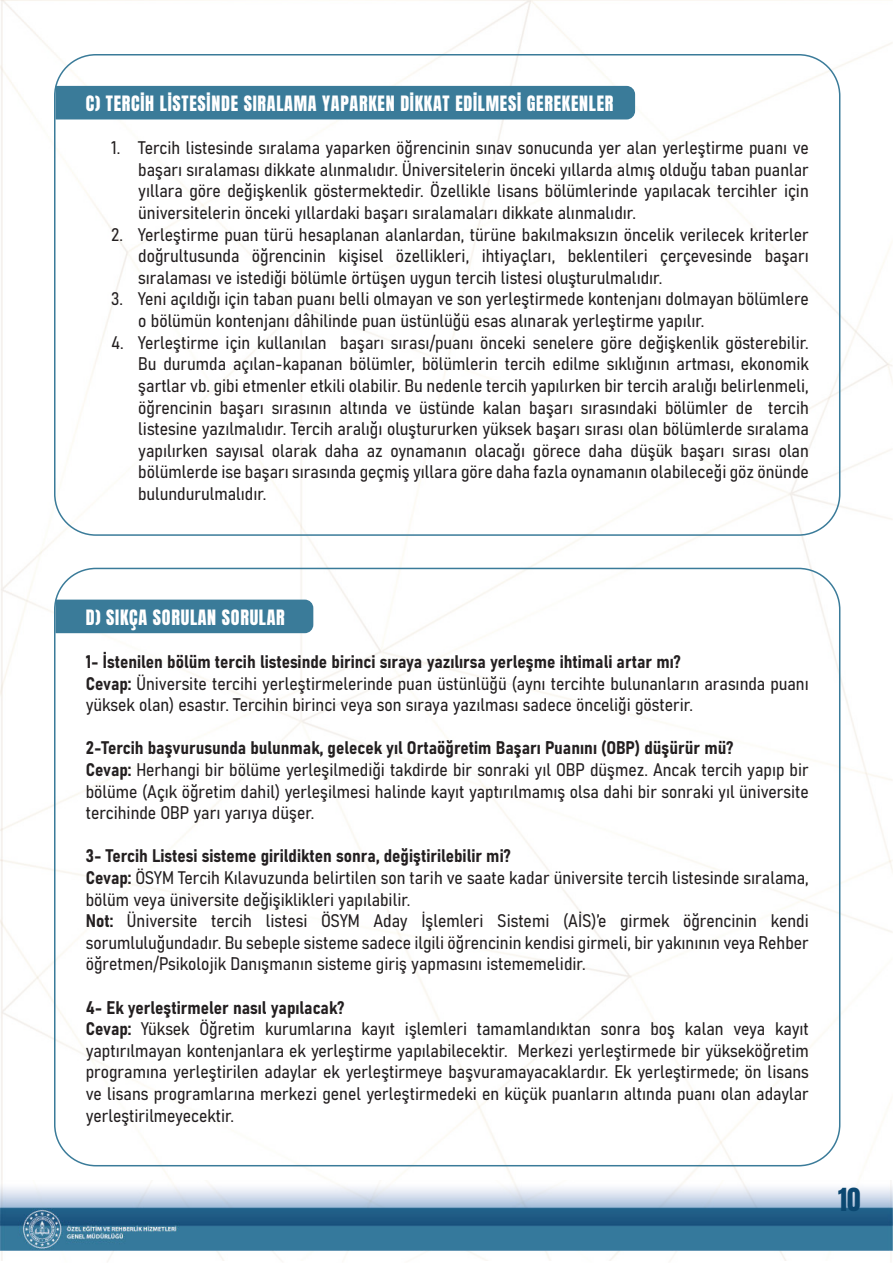
<style>
.page{position:relative;width:893px;height:1263px;background:#fff}
.page>*{position:absolute;margin:0;border:0;box-sizing:border-box;transform-origin:0 0}
.t1{font:27px "Anton";color:#0b4871}
.t2{font:18px/21.6px "Bahnschrift";color:#231f20}
.t3{font:18px "Anton";letter-spacing:.04em;color:#fff}
</style>
<div class="page">
<img style="left:0;top:0;width:893px;height:1180px">
<img style="left:0;top:1180px;width:893px;height:82px">
<div style="left:57px;top:86px;width:578px;height:33px;background:#3a7b99"></div>
<div style="left:57px;top:600px;width:256px;height:33px;background:#3a7b99"></div>
<p class="t3" style="left:86px;top:94px;width:529px">C) TERCİH LİSTESİNDE SIRALAMA YAPARKEN DİKKAT EDİLMESİ GEREKENLER</p>
<p class="t2" style="left:138px;top:136px;width:672px;text-align:justify;text-indent:-27px">1. Tercih listesinde sıralama yaparken öğrencinin sınav sonucunda yer alan yerleştirme puanı ve başarı sıralaması dikkate alınmalıdır. Üniversitelerin önceki yıllarda almış olduğu taban puanlar yıllara göre değişkenlik göstermektedir. Özellikle lisans bölümlerinde yapılacak tercihler için üniversitelerin önceki yıllardaki başarı sıralamaları dikkate alınmalıdır.</p>
<p class="t2" style="left:138px;top:222px;width:672px;text-align:justify;text-indent:-27px">2. Yerleştirme puan türü hesaplanan alanlardan, türüne bakılmaksızın öncelik verilecek kriterler doğrultusunda öğrencinin kişisel özellikleri, ihtiyaçları, beklentileri çerçevesinde başarı sıralaması ve istediği bölümle örtüşen uygun tercih listesi oluşturulmalıdır.</p>
<p class="t2" style="left:138px;top:287px;width:672px;text-indent:-27px">3. Yeni açıldığı için taban puanı belli olmayan ve son yerleştirmede kontenjanı dolmayan bölümlere o bölümün kontenjanı dâhilinde puan üstünlüğü esas alınarak yerleştirme yapılır.</p>
<p class="t2" style="left:138px;top:330px;width:672px;text-align:justify;text-indent:-27px">4. Yerleştirme için kullanılan başarı sırası/puanı önceki senelere göre değişkenlik gösterebilir.<br>Bu durumda açılan-kapanan bölümler, bölümlerin tercih edilme sıklığının artması, ekonomik şartlar vb. gibi etmenler etkili olabilir. Bu nedenle tercih yapılırken bir tercih aralığı belirlenmeli, öğrencinin başarı sırasının altında ve üstünde kalan başarı sırasındaki bölümler de tercih listesine yazılmalıdır. Tercih aralığı oluştururken yüksek başarı sırası olan bölümlerde sıralama yapılırken sayısal olarak daha az oynamanın olacağı görece daha düşük başarı sırası olan bölümlerde ise başarı sırasında geçmiş yıllara göre daha fazla oynamanın olabileceği göz önünde bulundurulmalıdır.</p>
<p class="t3" style="left:86px;top:608px;width:201px">D) SIKÇA SORULAN SORULAR</p>
<p class="t2" style="left:86px;top:650px;width:724px">1- İstenilen bölüm tercih listesinde birinci sıraya yazılırsa yerleşme ihtimali artar mı?<br>Cevap: Üniversite tercihi yerleştirmelerinde puan üstünlüğü (aynı tercihte bulunanların arasında puanı yüksek olan) esastır. Tercihin birinci veya son sıraya yazılması sadece önceliği gösterir.</p>
<p class="t2" style="left:86px;top:736px;width:725px">2-Tercih başvurusunda bulunmak, gelecek yıl Ortaöğretim Başarı Puanını (OBP) düşürür mü?<br>Cevap: Herhangi bir bölüme yerleşilmediği takdirde bir sonraki yıl OBP düşmez. Ancak tercih yapıp bir bölüme (Açık öğretim dahil) yerleşilmesi halinde kayıt yaptırılmamış olsa dahi bir sonraki yıl üniversite tercihinde OBP yarı yarıya düşer.</p>
<p class="t2" style="left:86px;top:844px;width:725px">3- Tercih Listesi sisteme girildikten sonra, değiştirilebilir mi?<br>Cevap: ÖSYM Tercih Kılavuzunda belirtilen son tarih ve saate kadar üniversite tercih listesinde sıralama, bölüm veya üniversite değişiklikleri yapılabilir.<br>Not: Üniversite tercih listesi ÖSYM Aday İşlemleri Sistemi (AİS)’e girmek öğrencinin kendi sorumluluğundadır. Bu sebeple sisteme sadece ilgili öğrencinin kendisi girmeli, bir yakınının veya Rehber öğretmen/Psikolojik Danışmanın sisteme giriş yapmasını istememelidir.</p>
<p class="t2" style="left:86px;top:995px;width:725px">4- Ek yerleştirmeler nasıl yapılacak?<br>Cevap: Yüksek Öğretim kurumlarına kayıt işlemleri tamamlandıktan sonra boş kalan veya kayıt yaptırılmayan kontenjanlara ek yerleştirme yapılabilecektir. Merkezi yerleştirmede bir yükseköğretim programına yerleştirilen adaylar ek yerleştirmeye başvuramayacaklardır. Ek yerleştirmede; ön lisans ve lisans programlarına merkezi genel yerleştirmedeki en küçük puanların altında puanı olan adaylar yerleştirilmeyecektir.</p>
<h1 class="t1" style="left:838px;top:1186px;width:24px">10</h1>
</div>
